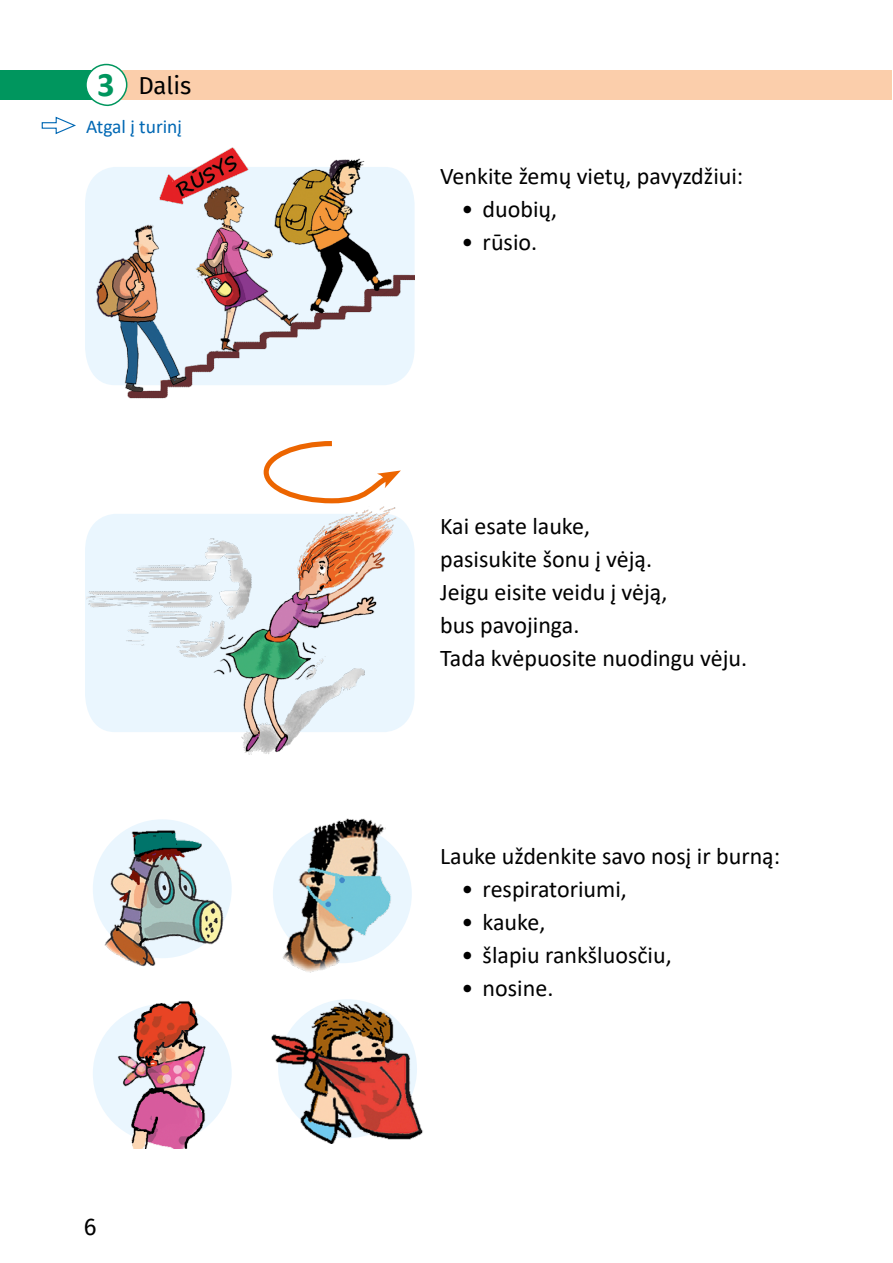
<style>
.page{position:relative;width:893px;height:1263px;background:#fff}
.page>*{position:absolute;margin:0;border:0;box-sizing:border-box;transform-origin:0 0}
.t1{font:24px/33px "Calibri";color:#000}
.t2{font:24px "Fira Sans";letter-spacing:-.005em;color:#000}
.t3{font:19.5px "Calibri";color:#0068b4}
.s1{font-family:"Calibri";font-weight:700;font-size:34.5px;color:#00965e}
</style>
<div class="page">
<div style="left:0;top:70px;width:122px;height:30px;background:#00965e"></div>
<div style="left:117px;top:70px;width:775px;height:30px;background:#fbceab"></div>
<svg style="left:86px;top:63px;width:42px;height:44px"></svg>
<svg style="left:41px;top:116px;width:35px;height:19px"></svg>
<div style="left:273px;top:824px;width:139px;height:139px;background:#eaf6fe;border-radius:50%"></div>
<div style="left:93px;top:819px;width:139px;height:139px;background:#eaf6fe;border-radius:50%"></div>
<div style="left:93px;top:1004px;width:139px;height:139px;background:#eaf6fe;border-radius:50%"></div>
<svg style="left:85px;top:176px;width:10px;height:200px;background:#ebf6fe"></svg>
<img style="left:86px;top:506px;width:329px;height:249px">
<img style="left:271px;top:1001px;width:152px;height:142px">
<img style="left:103px;top:824px;width:123px;height:143px">
<img style="left:117px;top:1001px;width:93px;height:147px">
<img style="left:273px;top:818px;width:119px;height:155px">
<img style="left:95px;top:147px;width:320px;height:252px">
<svg style="left:263px;top:441px;width:138px;height:63px"></svg>
<p class="t2" style="left:97px;top:68px;width:96px"><span class="s1">3</span> Dalis</p>
<p class="t3" style="left:86px;top:113px;width:97px">Atgal į turinį</p>
<p class="t2" style="left:84px;top:1209px;width:14px">6</p>
<p class="t1" style="left:440px;top:159px;width:305px">Venkite žemų vietų, pavyzdžiui:</p>
<p class="t1" style="left:461px;top:192px;width:97px">• duobių,</p>
<p class="t1" style="left:461px;top:225px;width:77px">• rūsio.</p>
<p class="t1" style="left:440px;top:509px;width:309px">Kai esate lauke,<br>pasisukite šonu į vėją.<br>Jeigu eisite veidu į vėją,<br>bus pavojinga.<br>Tada kvėpuosite nuodingu vėju.</p>
<p class="t1" style="left:440px;top:839px;width:342px">Lauke uždenkite savo nosį ir burną:</p>
<p class="t1" style="left:461px;top:872px;width:167px">• respiratoriumi,</p>
<p class="t1" style="left:461px;top:905px;width:85px">• kauke,</p>
<p class="t1" style="left:461px;top:938px;width:212px">• šlapiu rankšluosčiu,</p>
<p class="t1" style="left:461px;top:971px;width:93px">• nosine.</p>
</div>
